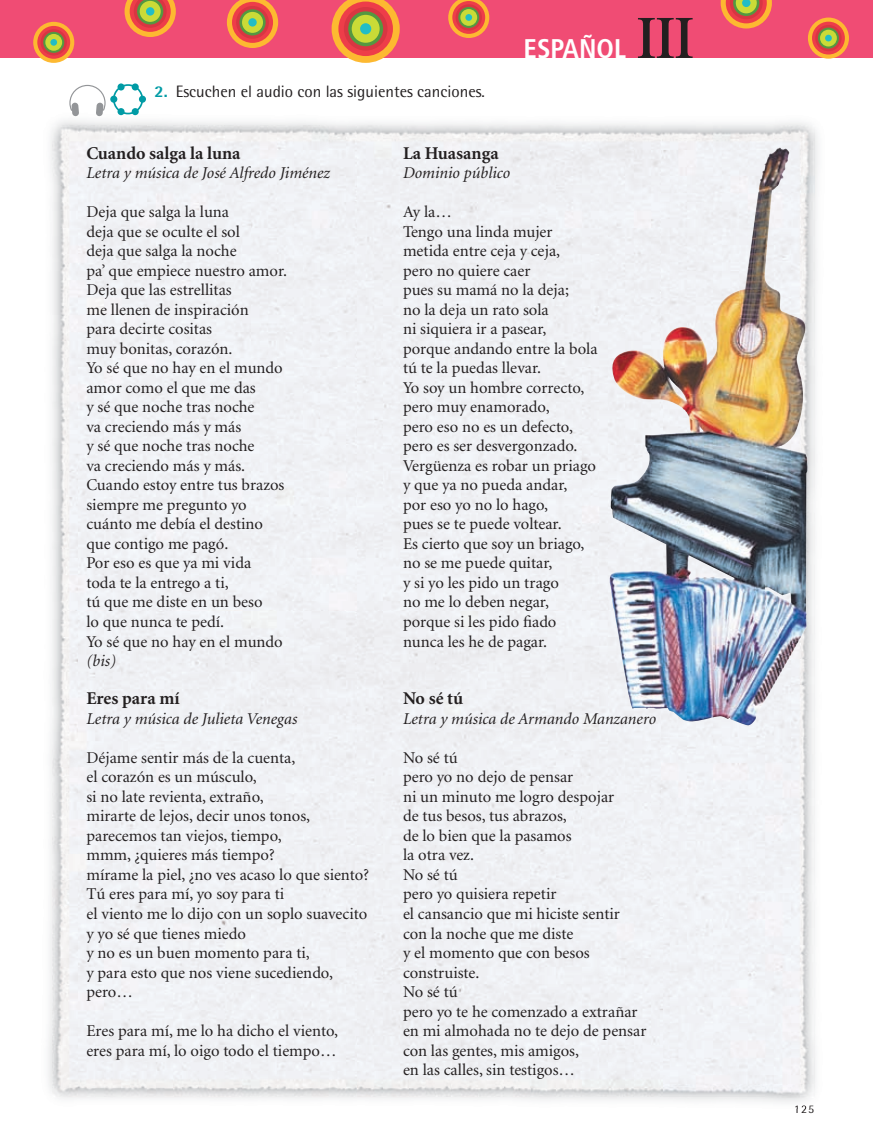
<style>
.page{position:relative;width:873px;height:1145px;background:#fff}
.page>*{position:absolute;margin:0;border:0;box-sizing:border-box;transform-origin:0 0}
.t1{font:700 60px "Rotis Serif";color:#231f20}
.t2{font:700 condensed 27px "Frutiger";color:#fff}
.t3{font:700 18px "Minion LT";color:#231f20}
.t4{font:16.5px/19.5px "Minion LT";color:#231f20}
.t5{font:italic 16.5px "Minion LT";color:#231f20}
.t6{font:16.5px "Rotis Semi Sans";color:#231f20}
.t7{font:12px "Rotis Semi Sans";color:#231f20}
.s1{font-weight:800;color:#009ba5}
</style>
<div class="page">
<hr style="left:0;top:0;width:1px;height:58px;background:#f04c74">
<div style="left:1px;top:0;width:871px;height:58px;background:#f04c74"></div>
<div style="left:33px;top:22px;width:41px;height:41px;background:#fdb931;border-radius:50%"></div>
<div style="left:37px;top:26px;width:33px;height:33px;background:#ee3d49;border-radius:50%"></div>
<svg style="left:41px;top:29px;width:26px;height:26px"></svg>
<svg style="left:43px;top:32px;width:21px;height:21px"></svg>
<div style="left:45px;top:34px;width:17px;height:17px;background:#cadb37;border-radius:50%"></div>
<div style="left:50px;top:39px;width:7px;height:7px;background:#21bdc6;border-radius:50%"></div>
<svg style="left:124px;top:0;width:52px;height:37px"></svg>
<div style="left:140px;top:1px;width:21px;height:21px;background:#cadb37;border-radius:50%"></div>
<div style="left:146px;top:7px;width:8px;height:9px;background:#21bdc6;border-radius:50%"></div>
<svg style="left:227px;top:0;width:51px;height:48px"></svg>
<div style="left:232px;top:2px;width:41px;height:41px;background:#ee3d49;border-radius:50%"></div>
<div style="left:236px;top:6px;width:33px;height:33px;background:#d83642;border-radius:50%"></div>
<svg style="left:239px;top:9px;width:26px;height:26px"></svg>
<div style="left:242px;top:12px;width:21px;height:21px;background:#cadb37;border-radius:50%"></div>
<div style="left:248px;top:18px;width:8px;height:9px;background:#21bdc6;border-radius:50%"></div>
<svg style="left:331px;top:0;width:68px;height:63px"></svg>
<div style="left:338px;top:2px;width:55px;height:54px;background:#ee3d49;border-radius:50%"></div>
<div style="left:343px;top:7px;width:44px;height:44px;background:#d83642;border-radius:50%"></div>
<svg style="left:348px;top:11px;width:35px;height:35px"></svg>
<div style="left:351px;top:15px;width:28px;height:28px;background:#cadb37;border-radius:50%"></div>
<div style="left:360px;top:23px;width:11px;height:11px;background:#21bdc6;border-radius:50%"></div>
<svg style="left:448px;top:0;width:41px;height:38px"></svg>
<svg style="left:452px;top:1px;width:33px;height:33px"></svg>
<svg style="left:455px;top:4px;width:26px;height:27px"></svg>
<svg style="left:458px;top:7px;width:21px;height:21px"></svg>
<div style="left:460px;top:9px;width:17px;height:17px;background:#cadb37;border-radius:50%"></div>
<div style="left:465px;top:14px;width:7px;height:7px;background:#21bdc6;border-radius:50%"></div>
<svg style="left:720px;top:0;width:51px;height:28px"></svg>
<svg style="left:807px;top:18px;width:41px;height:41px"></svg>
<svg style="left:811px;top:22px;width:33px;height:32px"></svg>
<svg style="left:814px;top:25px;width:27px;height:26px"></svg>
<svg style="left:817px;top:28px;width:21px;height:21px"></svg>
<svg style="left:819px;top:30px;width:17px;height:16px"></svg>
<svg style="left:824px;top:35px;width:7px;height:6px"></svg>
<img style="left:50px;top:114px;width:768px;height:51px">
<img style="left:48px;top:165px;width:45px;height:934px">
<div style="left:772px;top:165px;width:46px;height:942px;background:#f6f6f7"></div>
<img style="left:794px;top:1105px;width:19px;height:3px">
<div style="left:53px;top:125px;width:760px;height:972px;background:#f0f1f5"></div>
<svg style="left:69px;top:85px;width:36px;height:31px"></svg>
<svg style="left:113px;top:84px;width:30px;height:30px"></svg>
<div style="left:117px;top:83px;width:7px;height:7px;background:#009ba5;border-radius:50%"></div>
<div style="left:132px;top:83px;width:7px;height:7px;background:#009ba5;border-radius:50%"></div>
<div style="left:117px;top:108px;width:7px;height:7px;background:#009ba5;border-radius:50%"></div>
<div style="left:132px;top:108px;width:7px;height:7px;background:#009ba5;border-radius:50%"></div>
<div style="left:110px;top:96px;width:7px;height:7px;background:#009ba5;border-radius:50%"></div>
<div style="left:139px;top:96px;width:7px;height:7px;background:#009ba5;border-radius:50%"></div>
<img style="left:607px;top:147px;width:200px;height:578px">
<p class="t6" style="left:154px;top:81px;width:332px"><span class="s1">2.</span> Escuchen el audio con las siguientes canciones.</p>
<h2 class="t2" style="left:523px;top:33px;width:104px">ESPAÑOL</h2>
<h1 class="t1" style="left:636px;top:3px;width:58px">III</h1>
<p class="t3" style="left:86px;top:143px;width:155px">Cuando salga la luna</p>
<p class="t5" style="left:86px;top:164px;width:245px">Letra y música de José Alfredo Jiménez</p>
<p class="t4" style="left:86px;top:203px;width:202px">Deja que salga la luna<br>deja que se oculte el sol<br>deja que salga la noche<br>pa’ que empiece nuestro amor.<br>Deja que las estrellitas<br>me llenen de inspiración<br>para decirte cositas<br>muy bonitas, corazón.<br>Yo sé que no hay en el mundo amor como el que me das<br>y sé que noche tras noche<br>va creciendo más y más<br>y sé que noche tras noche<br>va creciendo más y más.<br>Cuando estoy entre tus brazos siempre me pregunto yo cuánto me debía el destino que contigo me pagó.<br>Por eso es que ya mi vida<br>toda te la entrego a ti,<br>tú que me diste en un beso<br>lo que nunca te pedí.<br>Yo sé que no hay en el mundo</p>
<p class="t5" style="left:86px;top:652px;width:31px">(bis)</p>
<p class="t3" style="left:403px;top:143px;width:97px">La Huasanga</p>
<p class="t5" style="left:403px;top:164px;width:109px">Dominio público</p>
<p class="t4" style="left:403px;top:203px;width:196px">Ay la…<br>Tengo una linda mujer metida entre ceja y ceja,<br>pero no quiere caer<br>pues su mamá no la deja;<br>no la deja un rato sola<br>ni siquiera ir a pasear, porque andando entre la bola tú te la puedas llevar.<br>Yo soy un hombre correcto, pero muy enamorado,<br>pero eso no es un defecto, pero es ser desvergonzado.<br>Vergüenza es robar un priago y que ya no pueda andar,<br>por eso yo no lo hago,<br>pues se te puede voltear.<br>Es cierto que soy un briago, no se me puede quitar,<br>y si yo les pido un trago<br>no me lo deben negar, porque si les pido fiado nunca les he de pagar.</p>
<p class="t3" style="left:86px;top:689px;width:95px">Eres para mí</p>
<p class="t5" style="left:86px;top:710px;width:212px">Letra y música de Julieta Venegas</p>
<p class="t4" style="left:86px;top:748px;width:284px">Déjame sentir más de la cuenta,<br>el corazón es un músculo,<br>si no late revienta, extraño,<br>mirarte de lejos, decir unos tonos, parecemos tan viejos, tiempo,<br>mmm, ¿quieres más tiempo?<br>mírame la piel, ¿no ves acaso lo que siento?<br>Tú eres para mí, yo soy para ti<br>el viento me lo dijo con un soplo suavecito y yo sé que tienes miedo<br>y no es un buen momento para ti,<br>y para esto que nos viene sucediendo, pero…</p>
<p class="t4" style="left:86px;top:1021px;width:253px">Eres para mí, me lo ha dicho el viento, eres para mí, lo oigo todo el tiempo…</p>
<p class="t3" style="left:403px;top:689px;width:62px">No sé tú</p>
<p class="t5" style="left:403px;top:710px;width:254px">Letra y música de Armando Manzanero</p>
<p class="t4" style="left:403px;top:748px;width:245px">No sé tú<br>pero yo no dejo de pensar<br>ni un minuto me logro despojar<br>de tus besos, tus abrazos,<br>de lo bien que la pasamos<br>la otra vez.<br>No sé tú<br>pero yo quisiera repetir<br>el cansancio que mi hiciste sentir con la noche que me diste<br>y el momento que con besos construiste.<br>No sé tú<br>pero yo te he comenzado a extrañar en mi almohada no te dejo de pensar con las gentes, mis amigos,<br>en las calles, sin testigos…</p>
<p class="t7" style="left:793px;top:1101px;width:22px">125</p>
</div>
